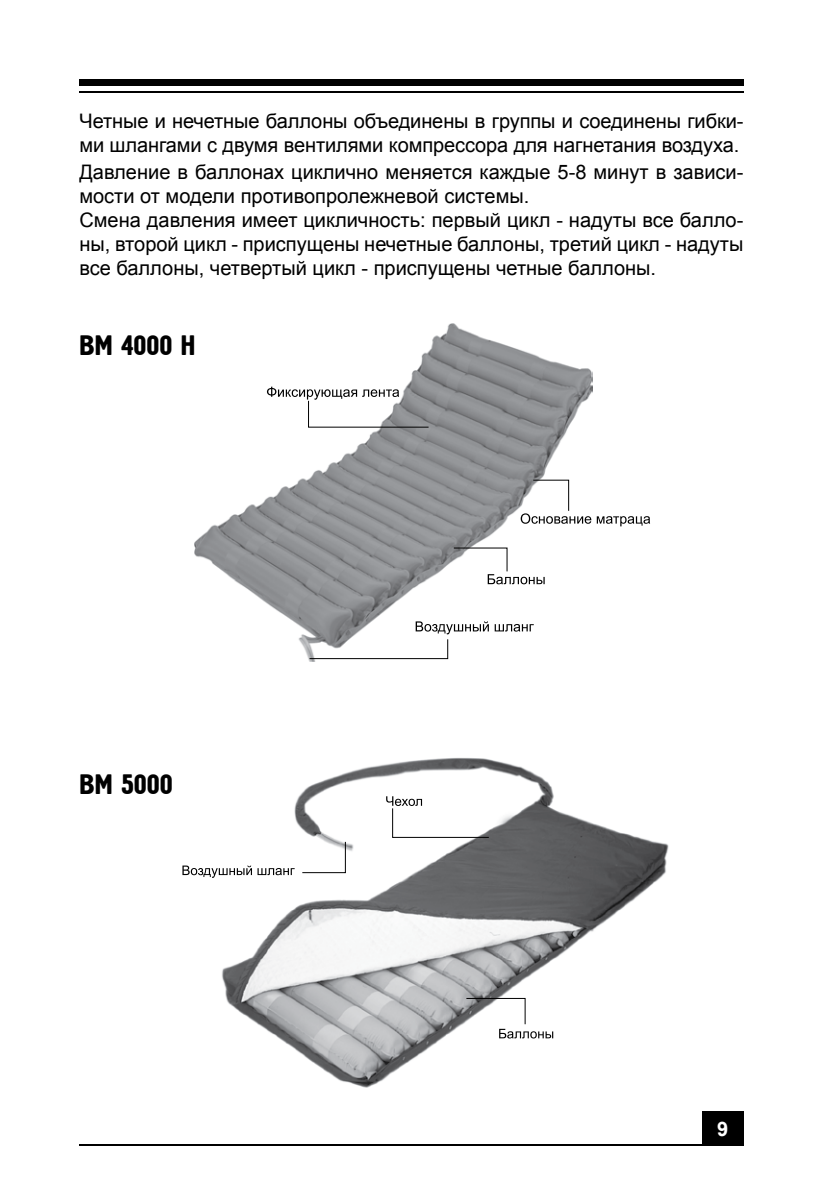
<style>
.page{position:relative;width:823px;height:1191px;background:#fff}
.page>*{position:absolute;margin:0;border:0;box-sizing:border-box;transform-origin:0 0}
.t1{font:28px "Hermes";color:#000}
.t2{font:20px/24px "Arial";color:#000}
.t3{font:700 20px "Arial";color:#fff}
</style>
<div class="page">
<hr style="left:79px;top:91px;width:664px;height:2px;background:#000">
<hr style="left:79px;top:1143px;width:664px;height:2px;background:#000">
<div style="left:79px;top:79px;width:664px;height:7px;background:#000"></div>
<div style="left:702px;top:1111px;width:41px;height:33px;background:#000"></div>
<img style="left:222px;top:758px;width:447px;height:330px">
<svg style="left:182px;top:865px;width:112px;height:13px"></svg>
<svg style="left:386px;top:796px;width:36px;height:10px"></svg>
<svg style="left:499px;top:1028px;width:54px;height:10px"></svg>
<svg style="left:301px;top:807px;width:224px;height:218px"></svg>
<img style="left:195px;top:323px;width:397px;height:338px">
<svg style="left:267px;top:387px;width:132px;height:13px"></svg>
<svg style="left:569px;top:513px;width:80px;height:13px"></svg>
<svg style="left:307px;top:400px;width:262px;height:259px"></svg>
<p class="t2" style="left:79px;top:109px;width:665px">Четные и нечетные баллоны объединены в группы и соединены гибки&shy;ми шлангами с двумя вентилями компрессора для нагнетания воздуха.</p>
<p class="t2" style="left:79px;top:160px;width:665px">Давление в баллонах циклично меняется каждые 5-8 минут в зависи&shy;мости от модели противопролежневой системы.<br>Смена давления имеет цикличность: первый цикл - надуты все балло&shy;ны, второй цикл - приспущены нечетные баллоны, третий цикл - надуты все баллоны, четвертый цикл - приспущены четные баллоны.</p>
<h1 class="t1" style="left:79px;top:329px;width:117px">ВМ 4000 Н</h1>
<h1 class="t1" style="left:79px;top:768px;width:95px">ВМ 5000</h1>
<p class="t3" style="left:716px;top:1115px;width:13px">9</p>
</div>
